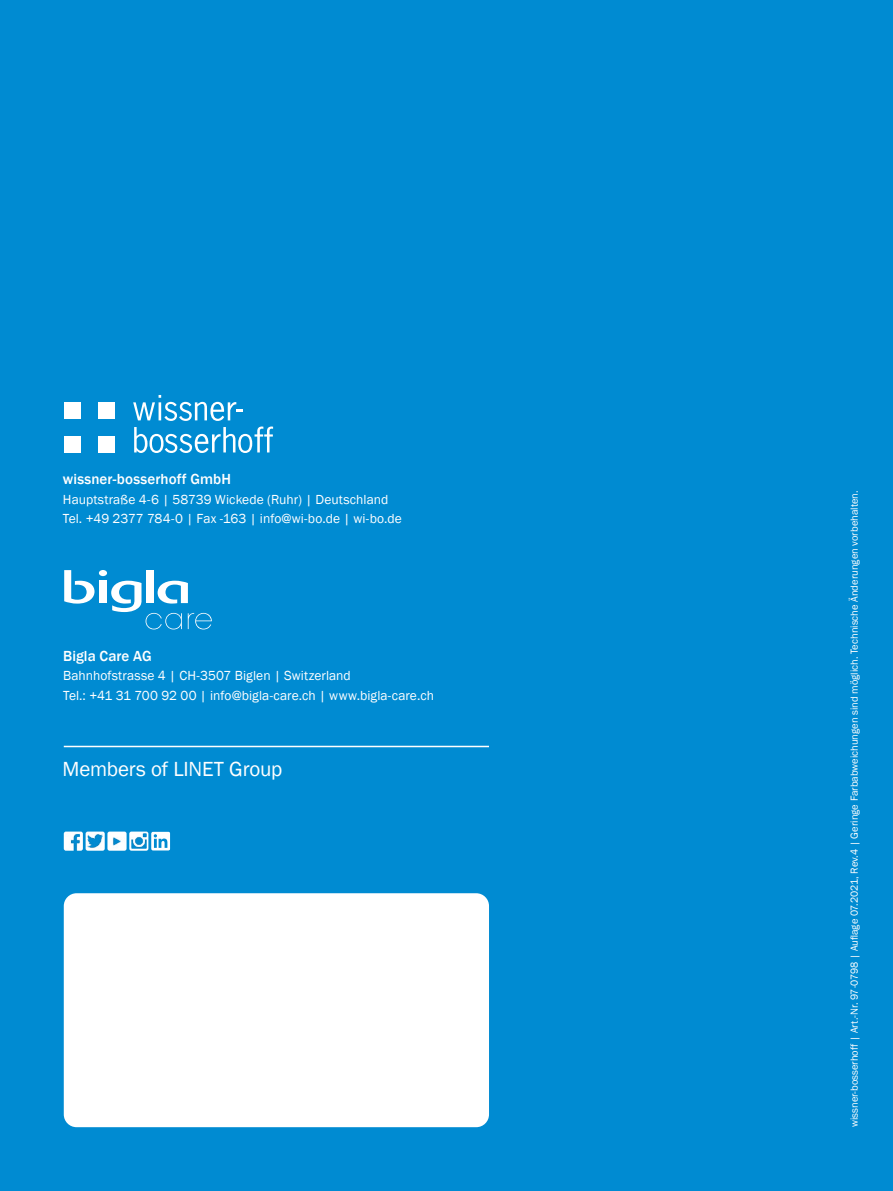
<style>
.page{position:relative;width:893px;height:1191px;background:#008bd2}
.page>*{position:absolute;margin:0;border:0;box-sizing:border-box;transform-origin:0 0}
.t1{font:21px "Franklin Gothic";letter-spacing:-.01em;color:#fff}
.t2{font:500 15px "Franklin Gothic";letter-spacing:.005em;color:#fff}
.t3{font:13.5px/19.5px "Franklin Gothic";letter-spacing:.005em;color:#fff}
.t4{font:10.5px "Franklin Gothic";color:#fff}
</style>
<div class="page">
<div style="left:64px;top:893px;width:425px;height:234px;background:#fff;border-radius:13px"></div>
<img style="left:86px;top:831px;width:19px;height:19px">
<img style="left:64px;top:831px;width:19px;height:19px">
<img style="left:107px;top:831px;width:20px;height:19px">
<img style="left:129px;top:831px;width:19px;height:19px">
<svg style="left:151px;top:831px;width:19px;height:19px"></svg>
<div style="left:99px;top:570px;width:8px;height:6px;background:#fff;border-radius:50%"></div>
<div style="left:99px;top:580px;width:8px;height:23px;background:#fff"></div>
<div style="left:146px;top:570px;width:8px;height:33px;background:#fff"></div>
<svg style="left:64px;top:570px;width:31px;height:33px"></svg>
<svg style="left:111px;top:580px;width:101px;height:49px"></svg>
<hr style="left:64px;top:745px;width:425px;height:2px;background:#fff">
<div style="left:64px;top:436px;width:17px;height:16px;background:#fff"></div>
<div style="left:98px;top:436px;width:17px;height:16px;background:#fff"></div>
<div style="left:64px;top:402px;width:17px;height:17px;background:#fff"></div>
<div style="left:98px;top:402px;width:17px;height:17px;background:#fff"></div>
<svg style="left:133px;top:395px;width:140px;height:58px"></svg>
<p class="t2" style="left:63px;top:470px;width:170px">wissner-bosserhoff GmbH</p>
<p class="t3" style="left:63px;top:490px;width:340px">Hauptstraße 4-6 | 58739 Wickede (Ruhr) | Deutschland<br>Tel. +49 2377 784-0 | Fax -163 | info@wi-bo.de | wi-bo.de</p>
<p class="t4" style="left:848px;top:1127px;width:638px;rotate:-90deg">wissner-bosserhoff | Art.-Nr. 97-0798 | Auflage 07.2021, Rev.4 | Geringe Farbabweichungen sind möglich. Technische Änderungen vorbehalten.</p>
<p class="t2" style="left:63px;top:646px;width:90px">Bigla Care AG</p>
<p class="t3" style="left:63px;top:666px;width:372px">Bahnhofstrasse 4 | CH-3507 Biglen | Switzerland<br>Tel.: +41 31 700 92 00 | info@bigla-care.ch | www.bigla-care.ch</p>
<h1 class="t1" style="left:63px;top:756px;width:221px">Members of LINET Group</h1>
</div>
